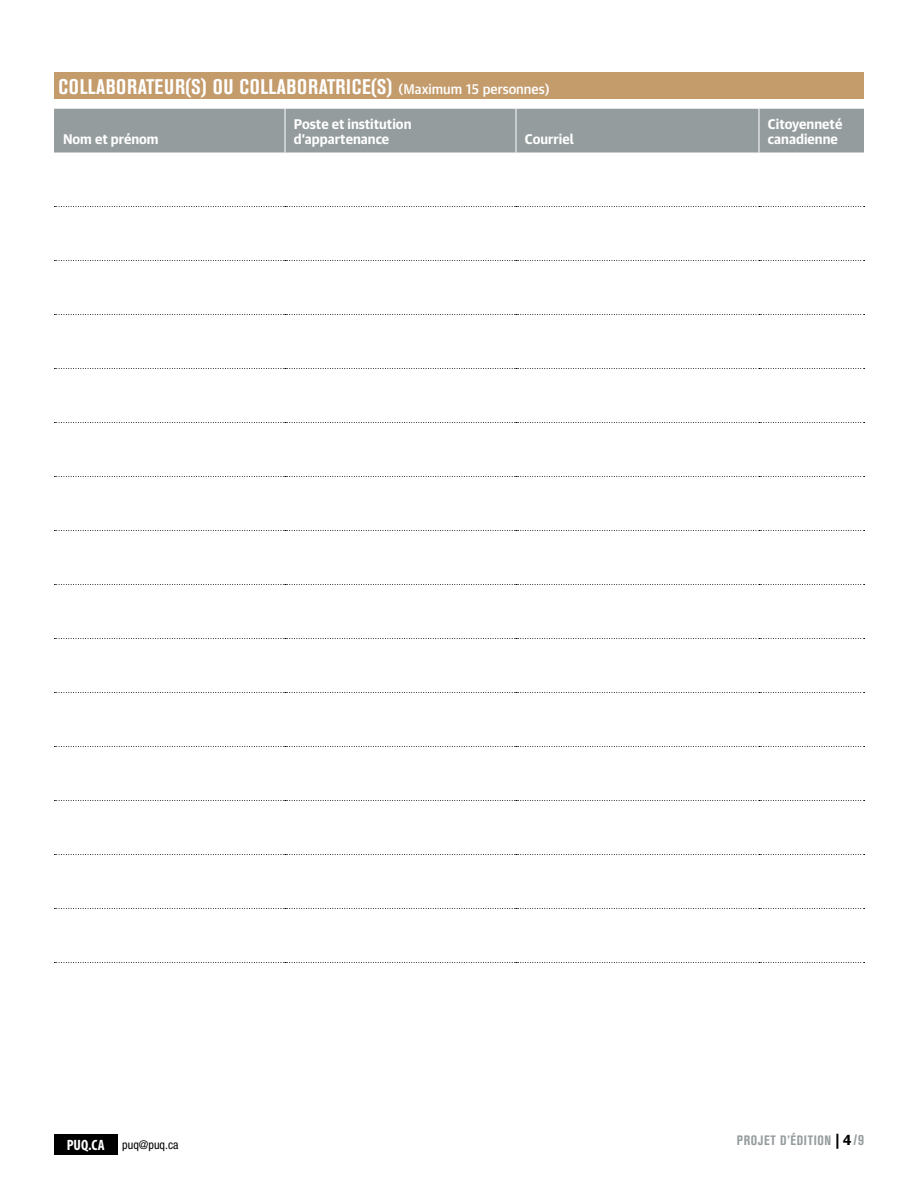
<style>
.page{position:relative;width:918px;height:1188px;background:#fff}
.page>*{position:absolute;margin:0;border:0;box-sizing:border-box;transform-origin:0 0}
.t1{font:700 condensed 21px "Akzidenz Grotesk BE";letter-spacing:.03em;color:#fff}
.t2{font:700 13.5px/15px "Guardian Text Sans";color:#fff}
.t3{font:700 condensed 13.5px "Akzidenz Grotesk BE";letter-spacing:.05em;color:#959c9d}
.t4{font:condensed 12px "Helvetica Neue";color:#000}
.s1{font-family:"Guardian Text Sans";font-weight:500;font-stretch:normal;font-size:13.5px}
.s2{font-family:"Myriad Pro";font-weight:700;font-size:15px;color:#fff}
.s3{font-stretch:normal;font-size:15px;color:#000}
.s4{font-size:15px}
</style>
<div class="page">
<div style="left:54px;top:72px;width:810px;height:27px;background:#c49b6b"></div>
<div style="left:54px;top:109px;width:810px;height:44px;background:#959c9d"></div>
<svg style="left:54px;top:206px;width:811px;height:1px"></svg>
<svg style="left:54px;top:260px;width:811px;height:1px"></svg>
<svg style="left:54px;top:314px;width:811px;height:1px"></svg>
<svg style="left:54px;top:368px;width:811px;height:1px"></svg>
<svg style="left:54px;top:422px;width:811px;height:1px"></svg>
<svg style="left:54px;top:476px;width:811px;height:1px"></svg>
<svg style="left:54px;top:530px;width:811px;height:1px"></svg>
<svg style="left:54px;top:584px;width:811px;height:1px"></svg>
<svg style="left:54px;top:638px;width:811px;height:1px"></svg>
<svg style="left:54px;top:746px;width:811px;height:1px"></svg>
<svg style="left:54px;top:800px;width:811px;height:1px"></svg>
<svg style="left:54px;top:854px;width:811px;height:1px"></svg>
<svg style="left:54px;top:908px;width:811px;height:1px"></svg>
<svg style="left:54px;top:962px;width:811px;height:1px"></svg>
<hr style="left:285px;top:109px;width:1px;height:44px;background:#fff">
<hr style="left:516px;top:109px;width:1px;height:44px;background:#fff">
<hr style="left:759px;top:109px;width:1px;height:44px;background:#fff">
<svg style="left:54px;top:692px;width:811px;height:1px"></svg>
<div style="left:54px;top:1134px;width:63px;height:20px;background:#000"></div>
<h1 class="t1" style="left:58px;top:74px;width:492px">COLLABORATEUR(S) OU COLLABORATRICE(S) <span class="s1">(Maximum 15 personnes)</span></h1>
<p class="t2" style="left:63px;top:130px;width:97px">Nom et prénom</p>
<p class="t2" style="left:294px;top:115px;width:119px">Poste et institution d’appartenance</p>
<p class="t2" style="left:525px;top:130px;width:50px">Courriel</p>
<p class="t2" style="left:768px;top:115px;width:76px">Citoyenneté canadienne</p>
<p class="t4" style="left:67px;top:1138px;width:113px"><span class="s2">PUQ.CA</span> puq@puq.ca</p>
<p class="t3" style="left:737px;top:1133px;width:129px">PROJET D’ÉDITION <span class="s3">| 4</span><span class="s4">/9</span></p>
</div>
